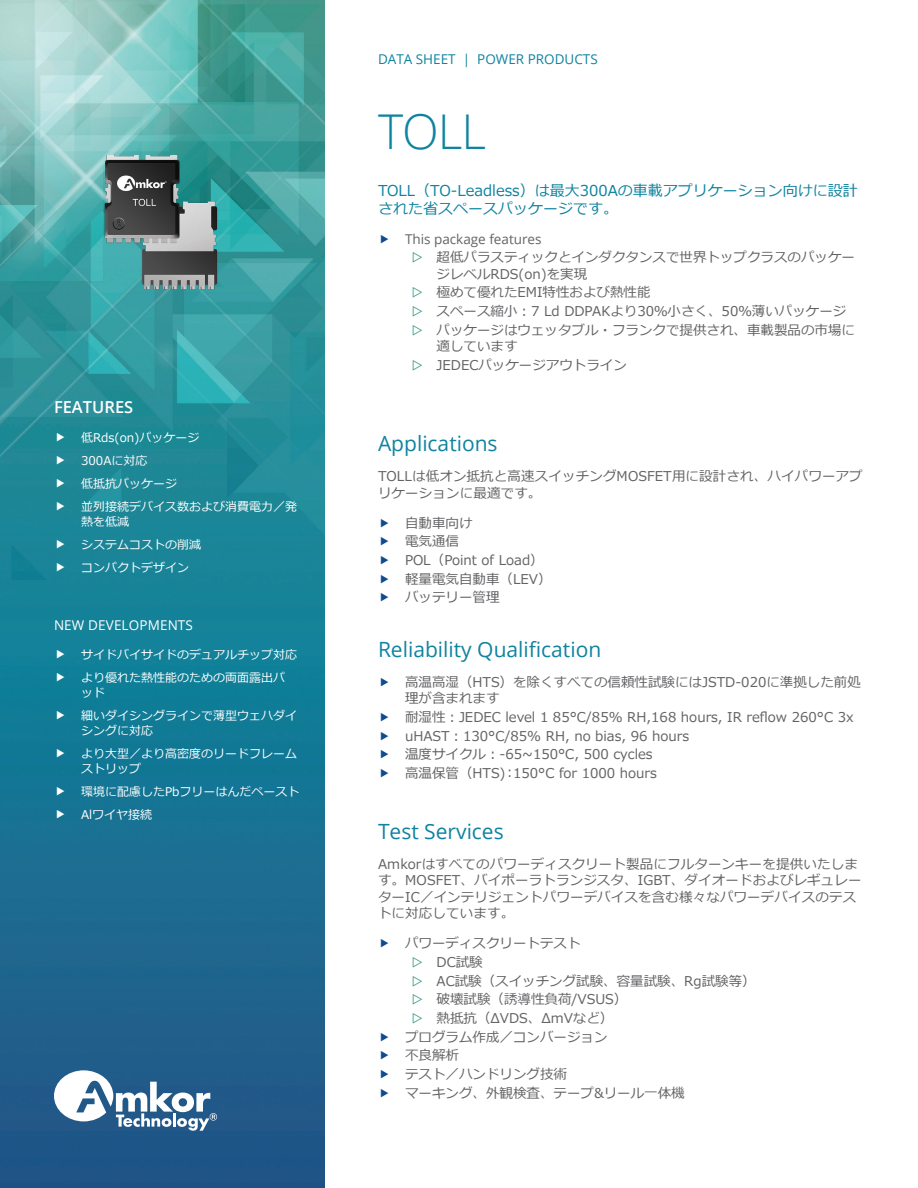
<style>
.page{position:relative;width:918px;height:1188px;background:#fff}
.page>*{position:absolute;margin:0;border:0;box-sizing:border-box;transform-origin:0 0}
.Data_Sheet_Title{font:300 48px "Open Sans";color:#0f83a0}
.Data_Sheet_Section_T{font:21px "Open Sans";color:#0f83a0}
.Sidebar_Title{font:600 16.5px "Open Sans";color:#fff}
.Data_Sheet_Subcopy{font:15px/18px "Meiryo";color:#0f83a0}
.Body_Copy_Gray{font:13.5px/16.5px "Meiryo";color:#636366}
.Data_Sheet_Page_Head{font:13.5px "Open Sans";color:#0f83a0}
.t1{font:13.5px "Open Sans";color:#636366}
.Sidebar_Subhead{font:13.5px "Open Sans";letter-spacing:.01em;color:#fff}
.t2{font:12px/15px "Meiryo";color:#fff}
.s1{color:#429d8d}
</style>
<div class="page">
<img style="left:0;top:0;width:324px;height:1188px">
<svg style="left:54px;top:1070px;width:163px;height:61px"></svg>
<img style="left:102px;top:156px;width:118px;height:137px">
<svg style="left:57px;top:433px;width:7px;height:8px"></svg>
<svg style="left:57px;top:456px;width:7px;height:8px"></svg>
<svg style="left:57px;top:479px;width:7px;height:9px"></svg>
<svg style="left:57px;top:502px;width:7px;height:9px"></svg>
<svg style="left:57px;top:540px;width:7px;height:9px"></svg>
<svg style="left:57px;top:563px;width:7px;height:9px"></svg>
<svg style="left:57px;top:649px;width:7px;height:9px"></svg>
<svg style="left:57px;top:672px;width:7px;height:9px"></svg>
<svg style="left:57px;top:711px;width:7px;height:8px"></svg>
<svg style="left:57px;top:749px;width:7px;height:8px"></svg>
<svg style="left:57px;top:787px;width:7px;height:8px"></svg>
<svg style="left:57px;top:810px;width:7px;height:8px"></svg>
<p class="Sidebar_Title" style="left:54px;top:396px;width:81px">FEATURES</p>
<p class="t2" style="left:81px;top:431px;width:120px">低Rds(on)パッケージ</p>
<p class="t2" style="left:81px;top:454px;width:68px">300Aに対応</p>
<p class="t2" style="left:81px;top:477px;width:97px">低抵抗パッケージ</p>
<p class="t2" style="left:81px;top:500px;width:217px">並列接続デバイス数および消費電力／発熱を低減</p>
<p class="t2" style="left:81px;top:538px;width:121px">システムコストの削減</p>
<p class="t2" style="left:81px;top:561px;width:109px">コンパクトデザイン</p>
<p class="Sidebar_Subhead" style="left:54px;top:616px;width:141px">NEW DEVELOPMENTS</p>
<p class="t2" style="left:81px;top:647px;width:217px">サイドバイサイドのデュアルチップ対応</p>
<p class="t2" style="left:81px;top:670px;width:205px">より優れた熱性能のための両面露出パッド</p>
<p class="t2" style="left:81px;top:709px;width:217px">細いダイシングラインで薄型ウェハダイシングに対応</p>
<p class="t2" style="left:81px;top:747px;width:217px">より大型／より高密度のリードフレームストリップ</p>
<p class="t2" style="left:81px;top:785px;width:220px">環境に配慮したPbフリーはんだペースト</p>
<p class="t2" style="left:81px;top:808px;width:73px">Alワイヤ接続</p>
<p class="Data_Sheet_Page_Head" style="left:378px;top:50px;width:221px">DATA SHEET | POWER PRODUCTS</p>
<p class="Data_Sheet_Title" style="left:378px;top:99px;width:110px">TOLL</p>
<p class="Data_Sheet_Subcopy" style="left:378px;top:182px;width:481px">TOLL（TO-Leadless）は最大300Aの車載アプリケーション向けに設計された省スペースパッケージです。</p>
<p class="t1" style="left:405px;top:229px;width:138px">This package features</p>
<p class="Body_Copy_Gray" style="left:437px;top:250px;width:420px;text-indent:-25px"><span class="s1">▷</span> 超低パラスティックとインダクタンスで世界トップクラスのパッケージレベルRDS(on)を実現</p>
<p class="Body_Copy_Gray" style="left:412px;top:285px;width:240px"><span class="s1">▷</span> 極めて優れたEMI特性および熱性能</p>
<p class="Body_Copy_Gray" style="left:412px;top:304px;width:436px"><span class="s1">▷</span> スペース縮小：7 Ld DDPAKより30％小さく、50％薄いパッケージ</p>
<p class="Body_Copy_Gray" style="left:437px;top:322px;width:420px;text-indent:-25px"><span class="s1">▷</span> パッケージはウェッタブル・フランクで提供され、車載製品の市場に適しています</p>
<p class="Body_Copy_Gray" style="left:412px;top:357px;width:217px"><span class="s1">▷</span> JEDECパッケージアウトライン</p>
<p class="Data_Sheet_Section_T" style="left:378px;top:429px;width:121px">Applications</p>
<p class="Body_Copy_Gray" style="left:378px;top:469px;width:486px">TOLLは低オン抵抗と高速スイッチングMOSFET用に設計され、ハイパワーアプリケーションに最適です。</p>
<p class="Body_Copy_Gray" style="left:405px;top:515px;width:69px">自動車向け</p>
<p class="Body_Copy_Gray" style="left:405px;top:534px;width:55px">電気通信</p>
<p class="Body_Copy_Gray" style="left:405px;top:553px;width:140px">POL（Point of Load）</p>
<p class="Body_Copy_Gray" style="left:405px;top:571px;width:148px">軽量電気自動車（LEV）</p>
<p class="Body_Copy_Gray" style="left:405px;top:590px;width:96px">バッテリー管理</p>
<p class="Data_Sheet_Section_T" style="left:378px;top:635px;width:225px">Reliability Qualification</p>
<p class="Body_Copy_Gray" style="left:405px;top:675px;width:457px">高温高湿（HTS）を除くすべての信頼性試験にはJSTD-020に準拠した前処理が含まれます</p>
<p class="Body_Copy_Gray" style="left:405px;top:710px;width:450px">耐湿性：JEDEC level 1 85°C/85% RH,168 hours, IR reflow 260°C 3x</p>
<p class="Body_Copy_Gray" style="left:405px;top:728px;width:286px">uHAST：130°C/85% RH, no bias, 96 hours</p>
<p class="Body_Copy_Gray" style="left:405px;top:747px;width:249px">温度サイクル：-65~150°C, 500 cycles</p>
<p class="Body_Copy_Gray" style="left:405px;top:766px;width:253px">高温保管（HTS):150°C for 1000 hours</p>
<p class="Data_Sheet_Section_T" style="left:378px;top:817px;width:127px">Test Services</p>
<p class="Body_Copy_Gray" style="left:378px;top:856px;width:485px">Amkorはすべてのパワーディスクリート製品にフルターンキーを提供いたします。MOSFET、バイポーラトランジスタ、IGBT、ダイオードおよびレギュレーターIC／インテリジェントパワーデバイスを含む様々なパワーデバイスのテストに対応しています。</p>
<p class="Body_Copy_Gray" style="left:405px;top:936px;width:177px">パワーディスクリートテスト</p>
<p class="Body_Copy_Gray" style="left:412px;top:955px;width:73px"><span class="s1">▷</span> DC試験</p>
<p class="Body_Copy_Gray" style="left:412px;top:973px;width:345px"><span class="s1">▷</span> AC試験（スイッチング試験、容量試験、Rg試験等）</p>
<p class="Body_Copy_Gray" style="left:412px;top:992px;width:217px"><span class="s1">▷</span> 破壊試験（誘導性負荷/VSUS）</p>
<p class="Body_Copy_Gray" style="left:412px;top:1010px;width:203px"><span class="s1">▷</span> 熱抵抗（ΔVDS、ΔmVなど）</p>
<p class="Body_Copy_Gray" style="left:405px;top:1029px;width:204px">プログラム作成／コンバージョン</p>
<p class="Body_Copy_Gray" style="left:405px;top:1048px;width:55px">不良解析</p>
<p class="Body_Copy_Gray" style="left:405px;top:1066px;width:163px">テスト／ハンドリング技術</p>
<p class="Body_Copy_Gray" style="left:405px;top:1085px;width:281px">マーキング、外観検査、テープ&amp;リール一体機</p>
</div>
